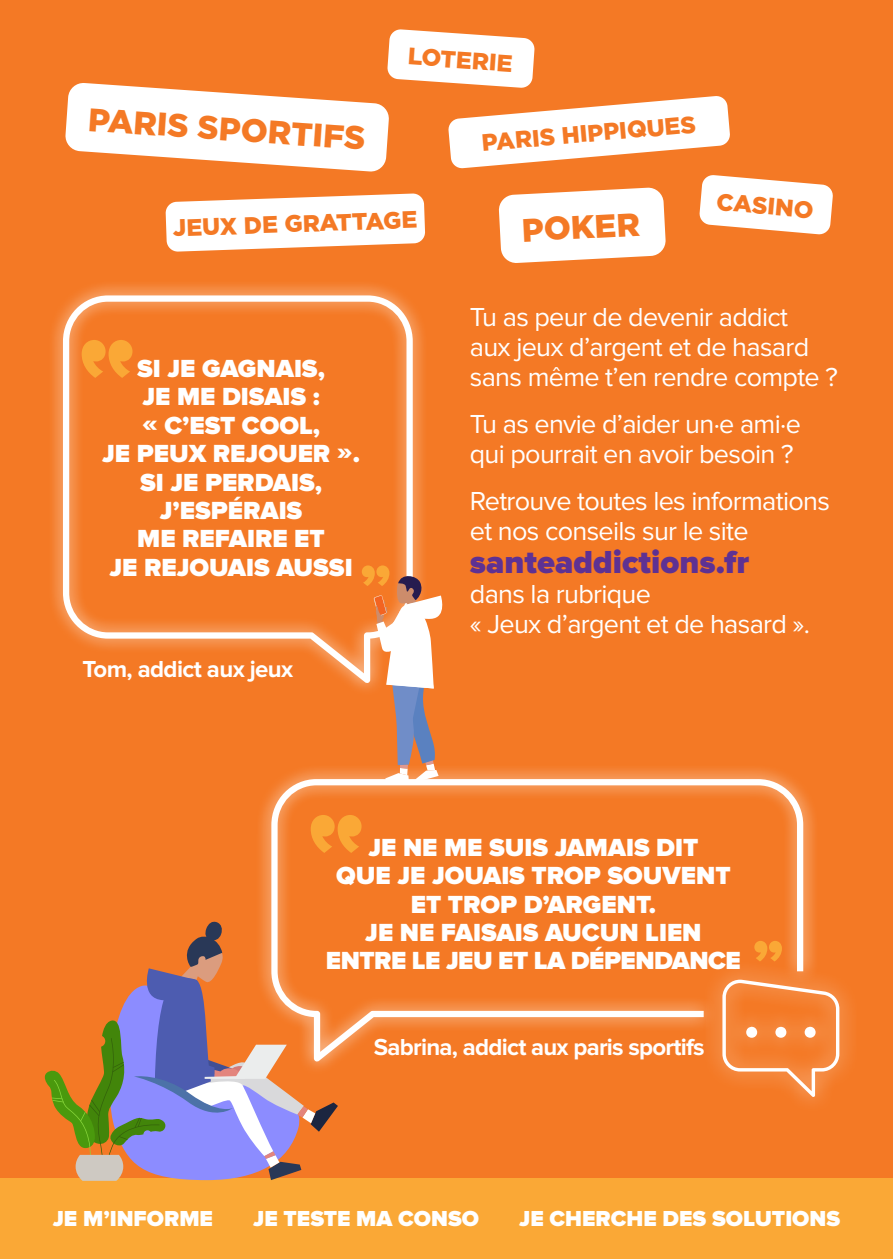
<style>
.page{position:relative;width:893px;height:1259px;background:#f47925}
.page>*{position:absolute;margin:0;border:0;box-sizing:border-box;transform-origin:0 0}
.t1{font:900 33px "Proxima Nova";color:#5e3193}
.t2{font:900 32.7px "Gotham";color:#f47925}
.t3{font:27px/30px "Proxima Nova";letter-spacing:-.025em;color:#fff}
.t4{font:900 25.8px/28.2px "Proxima Nova";color:#fff;text-align:center}
.t5{font:700 24px "Proxima Nova";letter-spacing:-.03em;color:#fff}
.t6{font:900 23.7px "Gotham";color:#f47925}
.t7{font:900 22.5px "Proxima Nova";color:#fff}
</style>
<div class="page">
<div style="left:0;top:1178px;width:893px;height:81px;background:#faa836"></div>
<div style="left:47px;top:280px;width:381px;height:417px;background:#fff;opacity:.75"></div>
<svg style="left:63px;top:295px;width:350px;height:388px"></svg>
<div style="left:256px;top:763px;width:563px;height:313px;background:#fff;opacity:.75"></div>
<svg style="left:271px;top:779px;width:532px;height:282px"></svg>
<svg style="left:82px;top:340px;width:50px;height:38px"></svg>
<svg style="left:311px;top:815px;width:51px;height:38px"></svg>
<svg style="left:754px;top:941px;width:28px;height:19px"></svg>
<div style="left:703px;top:960px;width:156px;height:154px;background:#fff;opacity:.75"></div>
<svg style="left:722px;top:979px;width:117px;height:118px"></svg>
<svg style="left:44px;top:920px;width:294px;height:260px"></svg>
<svg style="left:362px;top:565px;width:86px;height:217px"></svg>
<svg style="left:65px;top:29px;width:768px;height:234px"></svg>
<p class="t2" style="left:90px;top:96px;width:279px;rotate:4deg">PARIS SPORTIFS</p>
<p class="t6" style="left:409px;top:40px;width:106px;rotate:4deg">LOTERIE</p>
<p class="t6" style="left:480px;top:126px;width:216px;rotate:-5deg">PARIS HIPPIQUES</p>
<p class="t6" style="left:172px;top:212px;width:246px;rotate:-2deg">JEUX DE GRATTAGE</p>
<p class="t2" style="left:521px;top:207px;width:119px;rotate:-3deg">POKER</p>
<p class="t6" style="left:718px;top:185px;width:99px;rotate:5deg">CASINO</p>
<p class="t4" style="left:102px;top:355px;width:259px">SI JE GAGNAIS,<br>JE ME DISAIS :<br>« C’EST COOL,<br>JE PEUX REJOUER ».<br>SI JE PERDAIS,<br>J’ESPÉRAIS<br>ME REFAIRE ET<br>JE REJOUAIS AUSSI</p>
<p class="t5" style="left:83px;top:655px;width:212px">Tom, addict aux jeux</p>
<p class="t3" style="left:470px;top:303px;width:370px">Tu as peur de devenir addict<br>aux jeux d’argent et de hasard sans même t’en rendre compte ?</p>
<p class="t3" style="left:470px;top:410px;width:332px">Tu as envie d’aider un·e ami·e qui pourrait en avoir besoin ?</p>
<p class="t3" style="left:470px;top:487px;width:362px">Retrouve toutes les informations et nos conseils sur le site</p>
<p class="t1" style="left:470px;top:543px;width:281px">santeaddictions.fr</p>
<p class="t3" style="left:470px;top:580px;width:342px">dans la rubrique<br>« Jeux d’argent et de hasard ».</p>
<p class="t4" style="left:326px;top:834px;width:416px">JE NE ME SUIS JAMAIS DIT<br>QUE JE JOUAIS TROP SOUVENT<br>ET TROP D’ARGENT.<br>JE NE FAISAIS AUCUN LIEN<br>ENTRE LE JEU ET LA DÉPENDANCE</p>
<p class="t5" style="left:374px;top:1033px;width:332px">Sabrina, addict aux paris sportifs</p>
<p class="t7" style="left:53px;top:1205px;width:162px">JE M’INFORME</p>
<p class="t7" style="left:253px;top:1205px;width:227px">JE TESTE MA CONSO</p>
<p class="t7" style="left:519px;top:1205px;width:322px">JE CHERCHE DES SOLUTIONS</p>
</div>
